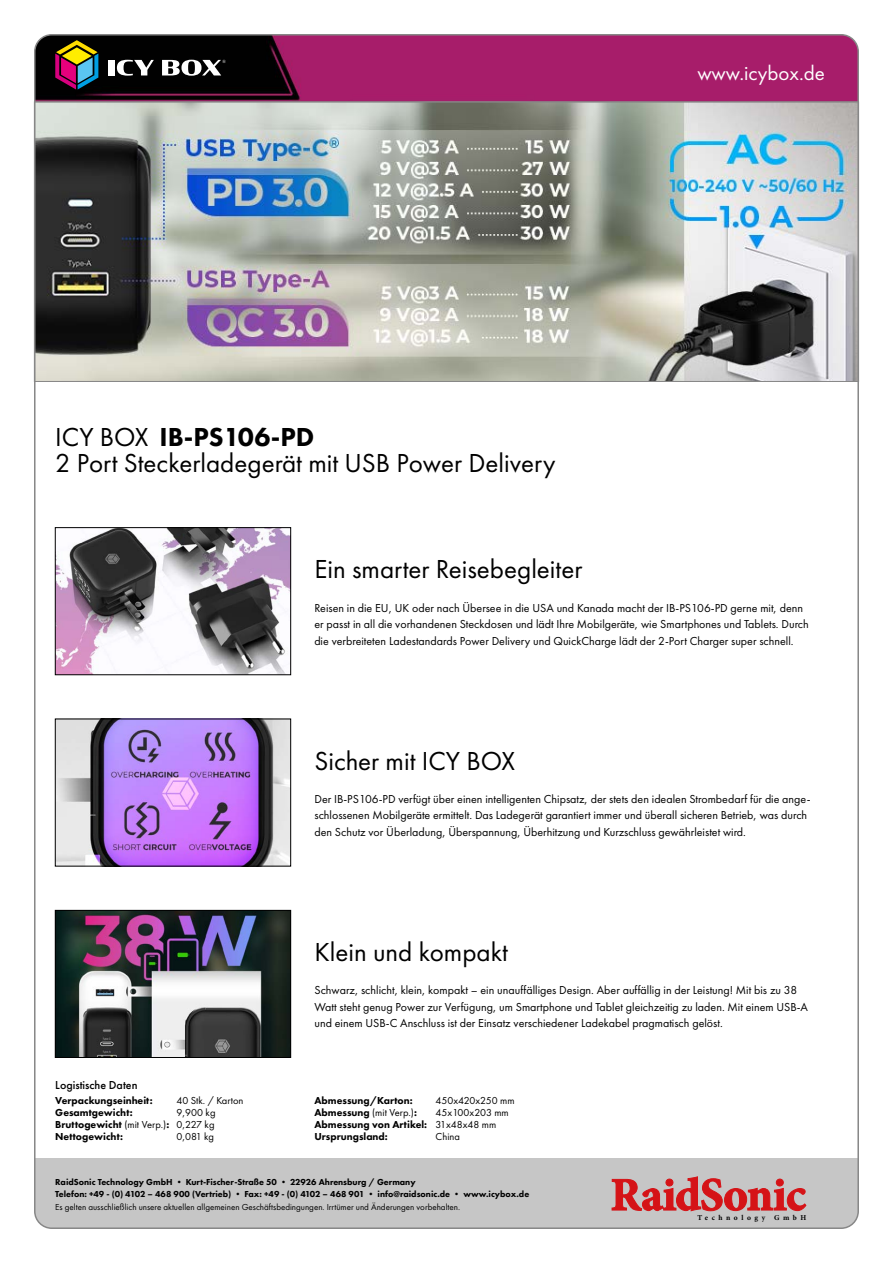
<style>
.page{position:relative;width:893px;height:1263px;background:#fff}
.page>*{position:absolute;margin:0;border:0;box-sizing:border-box;transform-origin:0 0}
.t1{font:27px "Futura PT";color:#000}
.t2{font:800 27px "Futura PT";color:#000}
.t3{font:21px "Futura PT";color:#fff}
.t4{font:12px/16.5px "Futura PT";color:#000}
.t5{font:500 12px "Futura PT";color:#000}
.t6{font:800 10.5px/12px "Futura PT";color:#000}
.t7{font:10.5px/12px "Futura PT";color:#000}
.t8{font:800 9px/12px "Futura PT";color:#000}
.t9{font:9px "Futura PT";color:#000}
.t10{font:700 7.5px "Minion Pro";letter-spacing:.47em;color:#000}
.s1{font-weight:400}
</style>
<div class="page">
<img style="left:57px;top:529px;width:232px;height:144px">
<div style="left:55px;top:527px;width:236px;height:148px;border:1px solid #000"></div>
<img style="left:57px;top:721px;width:232px;height:143px">
<div style="left:55px;top:719px;width:236px;height:147px;border:1px solid #000"></div>
<img style="left:57px;top:912px;width:232px;height:144px">
<div style="left:55px;top:910px;width:236px;height:148px;border:1px solid #000"></div>
<img style="left:37px;top:102px;width:819px;height:280px">
<div style="left:35px;top:1159px;width:823px;height:69px;background:#c6c6c6"></div>
<svg style="left:612px;top:1176px;width:194px;height:35px"></svg>
<svg style="left:37px;top:37px;width:819px;height:65px;background:#801852"></svg>
<div style="left:108px;top:60px;width:7px;height:15px;background:#fff"></div>
<svg style="left:117px;top:60px;width:37px;height:16px"></svg>
<svg style="left:162px;top:60px;width:64px;height:16px"></svg>
<svg style="left:55px;top:40px;width:43px;height:50px;background:#6a5147"></svg>
<h1 class="t2" style="left:55px;top:420px;width:261px"><span class="s1">ICY BOX</span> IB-PS106-PD</h1>
<h1 class="t1" style="left:55px;top:447px;width:502px">2 Port Steckerladegerät mit USB Power Delivery</h1>
<h2 class="t3" style="left:697px;top:60px;width:129px">www.icybox.de</h2>
<h1 class="t1" style="left:314px;top:553px;width:269px">Ein smarter Reisebegleiter</h1>
<p class="t4" style="left:314px;top:599px;width:496px">Reisen in die EU, UK oder nach Übersee in die USA und Kanada macht der IB-PS106-PD gerne mit, denn er passt in all die vorhandenen Steckdosen und lädt Ihre Mobilgeräte, wie Smartphones und Tablets. Durch die verbreiteten Ladestandards Power Delivery und QuickCharge lädt der 2-Port Charger super schnell.</p>
<h1 class="t1" style="left:314px;top:745px;width:202px">Sicher mit ICY BOX</h1>
<p class="t4" style="left:314px;top:790px;width:498px">Der IB-PS106-PD verfügt über einen intelligenten Chipsatz, der stets den idealen Strombedarf für die ange&shy;schlossenen Mobilgeräte ermittelt. Das Ladegerät garantiert immer und überall sicheren Betrieb, was durch den Schutz vor Überladung, Überspannung, Überhitzung und Kurzschluss gewährleistet wird.</p>
<h1 class="t1" style="left:314px;top:936px;width:195px">Klein und kompakt</h1>
<p class="t4" style="left:314px;top:982px;width:495px">Schwarz, schlicht, klein, kompakt – ein unauffälliges Design. Aber auffällig in der Leistung! Mit bis zu 38<br>Watt steht genug Power zur Verfügung, um Smartphone und Tablet gleichzeitig zu laden. Mit einem USB-A und einem USB-C Anschluss ist der Einsatz verschiedener Ladekabel pragmatisch gelöst.</p>
<p class="t5" style="left:55px;top:1078px;width:84px">Logistische Daten</p>
<p class="t6" style="left:55px;top:1094px;width:115px">Verpackungseinheit:<br>Gesamtgewicht:<br>Bruttogewicht <span class="s1">(mit Verp.)</span>:<br>Nettogewicht:</p>
<p class="t6" style="left:314px;top:1094px;width:114px">Abmessung/Karton:<br>Abmessung <span class="s1">(mit Verp.)</span>:<br>Abmessung von Artikel:<br>Ursprungsland:</p>
<p class="t8" style="left:55px;top:1175px;width:475px">RaidSonic Technology GmbH • Kurt-Fischer-Straße 50 • 22926 Ahrensburg / Germany<br>Telefon: +49 - (0) 4102 – 468 900 (Vertrieb) • Fax: +49 - (0) 4102 – 468 901 • info@raidsonic.de • www.icybox.de</p>
<p class="t9" style="left:55px;top:1202px;width:406px">Es gelten ausschließlich unsere aktuellen allgemeinen Geschäftsbedingungen. Irrtümer und Änderungen vorbehalten.</p>
<p class="t7" style="left:176px;top:1094px;width:69px">40 Stk. / Karton<br>9,900 kg<br>0,227 kg<br>0,081 kg</p>
<p class="t7" style="left:436px;top:1094px;width:80px">450x420x250 mm<br>45x100x203 mm<br>31x48x48 mm<br>China</p>
<p class="t10" style="left:697px;top:1212px;width:110px">Technology GmbH</p>
</div>
